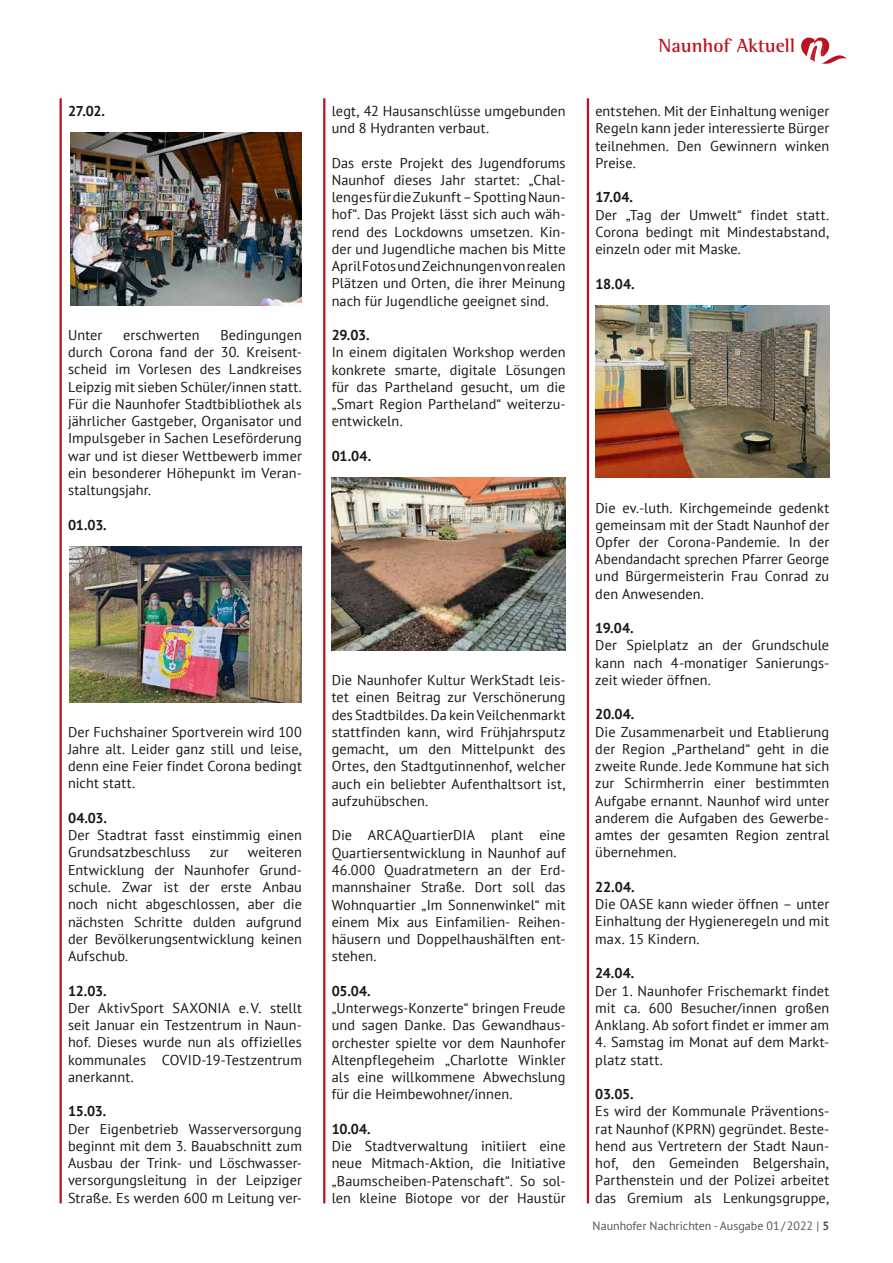
<style>
.page{position:relative;width:893px;height:1263px;background:#fff}
.page>*{position:absolute;margin:0;border:0;box-sizing:border-box;transform-origin:0 0}
.t1{font:700 19.5px "Rotis Semi Serif Std";letter-spacing:.005em;color:#be111f}
.t2{font:14.25px/17.2px "PT Sans";letter-spacing:.005em;color:#181716;text-align:justify}
.t3{font:700 14.25px "PT Sans";letter-spacing:-.02em;color:#181716}
.t4{font:12px "PT Sans";color:#565655}
.s1{font-weight:700}
</style>
<div class="page">
<svg style="left:801px;top:37px;width:46px;height:27px"></svg>
<hr style="left:60px;top:98px;width:2px;height:1105px;background:#be111f">
<hr style="left:323px;top:98px;width:2px;height:1105px;background:#be111f">
<hr style="left:587px;top:98px;width:2px;height:1105px;background:#be111f">
<img style="left:70px;top:133px;width:232px;height:172px">
<img style="left:69px;top:547px;width:233px;height:155px">
<img style="left:332px;top:478px;width:234px;height:172px">
<img style="left:595px;top:305px;width:234px;height:173px">
<p class="t3" style="left:68px;top:101px;width:39px">27.02.</p>
<p class="t2" style="left:68px;top:326px;width:235px;text-indent:152px">Bedingungen durch Corona fand der 30. Kreisent&shy;scheid im Vorlesen des Landkreises Leipzig mit sieben Schüler/innen statt.<br>Für die Naunhofer Stadtbibliothek als jährlicher Gastgeber, Organisator und Impulsgeber in Sachen Leseförderung war und ist dieser Wettbewerb immer ein besonderer Höhepunkt im Veran&shy;staltungsjahr.</p>
<p class="t3" style="left:68px;top:515px;width:40px">01.03.</p>
<p class="t2" style="left:68px;top:326px;width:36px">Unter</p>
<p class="t2" style="left:123px;top:326px;width:78px">erschwerten</p>
<p class="t2" style="left:68px;top:723px;width:235px">Der Fuchshainer Sportverein wird 100<br>Jahre alt. Leider ganz still und leise, denn eine Feier findet Corona bedingt nicht statt.</p>
<p class="t3" style="left:68px;top:808px;width:40px">04.03.</p>
<p class="t2" style="left:68px;top:826px;width:235px">Der Stadtrat fasst einstimmig einen<br>Grundsatzbeschluss</p>
<p class="t2" style="left:68px;top:843px;width:235px;text-indent:180px">weiteren Entwicklung der Naunhofer Grund&shy;schule. Zwar ist der erste Anbau noch nicht abgeschlossen, aber die nächsten Schritte dulden aufgrund der Bevölkerungsentwicklung keinen Aufschub.</p>
<p class="t3" style="left:68px;top:981px;width:40px">12.03.</p>
<p class="t2" style="left:68px;top:999px;width:235px">Der AktivSport SAXONIA e.V. stellt seit Januar ein Testzentrum in Naun&shy;hof. Dieses wurde nun als offizielles kommunales COVID-19-Testzentrum anerkannt.</p>
<p class="t3" style="left:68px;top:1102px;width:40px">15.03.</p>
<p class="t2" style="left:68px;top:1119px;width:235px">Der Eigenbetrieb Wasserversorgung beginnt mit dem 3. Bauabschnitt zum Ausbau der Trink- und Löschwasser&shy;versorgungsleitung in der Leipziger Straße. Es werden 600 m Leitung ver-</p>
<p class="t2" style="left:210px;top:843px;width:20px">zur</p>
<p class="t2" style="left:332px;top:102px;width:235px">legt, 42 Hausanschlüsse umgebunden und 8 Hydranten verbaut.</p>
<p class="t2" style="left:332px;top:154px;width:235px">Das erste Projekt des Jugendforums Naunhof dieses Jahr startet: „Chal&shy;lenges für die Zukunft – Spotting Naun&shy;hof“. Das Projekt lässt sich auch wäh&shy;rend des Lockdowns umsetzen. Kin&shy;der und Jugendliche machen bis Mitte April Fotos und Zeichnungen von realen Plätzen und Orten, die ihrer Meinung nach für Jugendliche geeignet sind.</p>
<p class="t3" style="left:332px;top:326px;width:39px">29.03.</p>
<p class="t2" style="left:332px;top:343px;width:235px">In einem digitalen Workshop werden konkrete smarte, digitale Lösungen für das Partheland gesucht, um die „Smart Region Partheland“ weiterzu&shy;entwickeln.</p>
<p class="t3" style="left:332px;top:446px;width:41px">01.04.</p>
<p class="t2" style="left:332px;top:671px;width:235px">Die Naunhofer Kultur WerkStadt leis&shy;tet einen Beitrag zur Verschönerung des Stadtbildes. Da kein Veilchenmarkt stattfinden kann, wird Frühjahrsputz gemacht, um den Mittelpunkt des Ortes, den Stadtgutinnenhof, welcher auch ein beliebter Aufenthaltsort ist, aufzuhübschen.</p>
<p class="t2" style="left:332px;top:826px;width:235px">Die ARCAQuartierDIA plant eine Quartiersentwicklung in Naunhof auf 46.000 Quadratmetern an der Erd&shy;mannshainer Straße. Dort soll das Wohnquartier „Im Sonnenwinkel“ mit einem Mix aus Einfamilien- Reihen&shy;häusern und Doppelhaushälften ent&shy;stehen.</p>
<p class="t3" style="left:332px;top:981px;width:40px">05.04.</p>
<p class="t2" style="left:332px;top:999px;width:235px">„Unterwegs-Konzerte“ bringen Freude und sagen Danke. Das Gewandhaus&shy;orchester spielte vor dem Naunhofer Altenpflegeheim „Charlotte Winkler als eine willkommene Abwechslung für die Heimbewohner/innen.</p>
<p class="t3" style="left:332px;top:1119px;width:41px">10.04.</p>
<p class="t2" style="left:332px;top:1137px;width:235px">Die Stadtverwaltung initiiert eine neue Mitmach-Aktion, die Initiative „Baumscheiben-Patenschaft“. So sol&shy;len kleine Biotope vor der Haustür</p>
<h1 class="t1" style="left:659px;top:34px;width:138px">Naunhof Aktuell</h1>
<p class="t2" style="left:595px;top:102px;width:235px">entstehen. Mit der Einhaltung weniger Regeln kann jeder interessierte Bürger teilnehmen. Den Gewinnern winken Preise.</p>
<p class="t3" style="left:595px;top:188px;width:39px">17.04.</p>
<p class="t2" style="left:595px;top:206px;width:235px">Der „Tag der Umwelt“ findet statt.<br>Corona bedingt mit Mindestabstand, einzeln oder mit Maske.</p>
<p class="t3" style="left:595px;top:274px;width:41px">18.04.</p>
<p class="t2" style="left:595px;top:499px;width:235px">Die ev.-luth. Kirchgemeinde gedenkt gemeinsam mit der Stadt Naunhof der Opfer der Corona-Pandemie. In der Abendandacht sprechen Pfarrer George und Bürgermeisterin Frau Conrad zu den Anwesenden.</p>
<p class="t3" style="left:595px;top:619px;width:40px">19.04.</p>
<p class="t2" style="left:595px;top:636px;width:235px">Der Spielplatz an der Grundschule kann nach 4-monatiger Sanierungs&shy;zeit wieder öffnen.</p>
<p class="t3" style="left:595px;top:705px;width:41px">20.04.</p>
<p class="t2" style="left:595px;top:723px;width:235px">Die Zusammenarbeit und Etablierung der Region „Partheland“ geht in die zweite Runde. Jede Kommune hat sich zur Schirmherrin einer bestimmten Aufgabe ernannt. Naunhof wird unter anderem die Aufgaben des Gewerbe&shy;amtes der gesamten Region zentral übernehmen.</p>
<p class="t3" style="left:595px;top:877px;width:41px">22.04.</p>
<p class="t2" style="left:595px;top:895px;width:235px">Die OASE kann wieder öffnen – unter Einhaltung der Hygieneregeln und mit max. 15 Kindern.</p>
<p class="t3" style="left:595px;top:964px;width:40px">24.04.</p>
<p class="t2" style="left:595px;top:981px;width:235px">Der 1. Naunhofer Frischemarkt findet mit ca. 600 Besucher/innen großen Anklang. Ab sofort findet er immer am</p>
<p class="t2" style="left:595px;top:1033px;width:235px">4. Samstag im Monat auf dem Markt&shy;platz statt.</p>
<p class="t3" style="left:595px;top:1085px;width:40px">03.05.</p>
<p class="t2" style="left:595px;top:1102px;width:235px">Es wird der Kommunale Präventions&shy;rat Naunhof (KPRN) gegründet. Beste&shy;hend aus Vertretern der Stadt Naun&shy;hof, den Gemeinden Belgershain, Parthenstein und der Polizei arbeitet das Gremium als Lenkungsgruppe,</p>
<p class="t4" style="left:593px;top:1218px;width:238px">Naunhofer Nachrichten - Ausgabe 01/2022 | <span class="s1">5</span></p>
</div>
